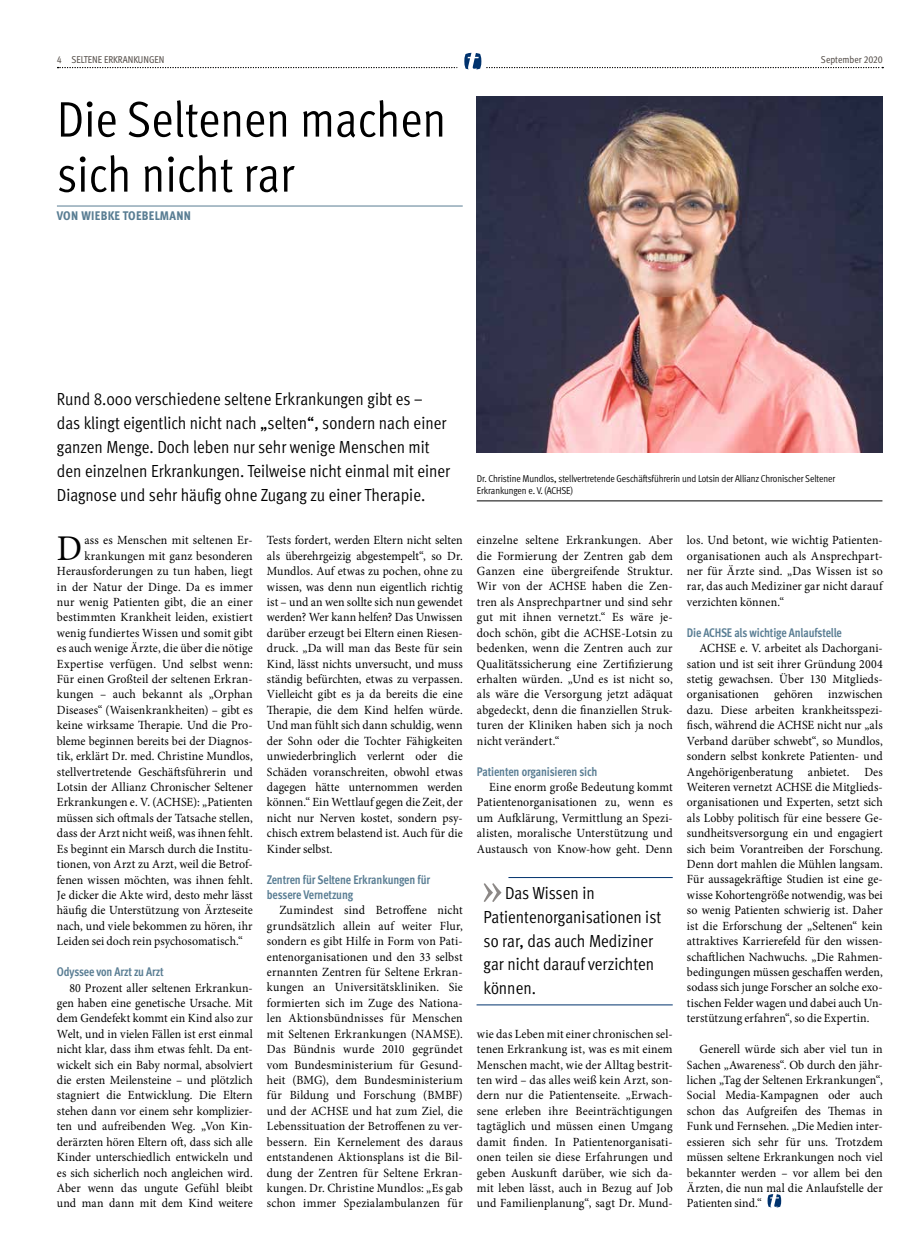
<style>
.page{position:relative;width:904px;height:1241px;background:#fff}
.page>*{position:absolute;margin:0;border:0;box-sizing:border-box;transform-origin:0 0}
.t1{font:50px/55px "Meta Cond Normal";color:#000}
.t2{font:36.25px "Minion Pro";color:#000;scale:.95 1}
.t3{font:17.5px/23.8px "Meta Cond Normal";color:#000}
.t4{font:12.5px/15.4px "Minion Pro";letter-spacing:.01em;color:#000;text-align:justify;scale:.95 1}
.t5{font:700 12.5px/15.4px "Meta Cond";letter-spacing:-.01em;color:#597d93;scale:.95 1}
.t6{font:800 12.5px "Meta Cond";letter-spacing:.025em;color:#597d93}
.t7{font:10px/12px "Meta Cond Normal";letter-spacing:-.01em;color:#000}
.t8{font:10px "Meta Cond";color:#544d48}
.s1{font-family:"Meta Cond Book Expert"}
</style>
<div class="page">
<svg style="left:58px;top:53px;width:825px;height:17px"></svg>
<hr style="left:57px;top:206px;width:406px;height:1px;background:#597d93">
<svg style="left:767px;top:1194px;width:14px;height:13px"></svg>
<img style="left:477px;top:97px;width:405px;height:355px">
<hr style="left:508px;top:877px;width:164px;height:1px;background:#00326d">
<hr style="left:476px;top:1004px;width:196px;height:1px;background:#00326d">
<svg style="left:483px;top:883px;width:18px;height:19px"></svg>
<hr style="left:477px;top:500px;width:405px;height:1px;background:#000">
<p class="t8" style="left:57px;top:55px;width:109px"><span class="s1">4</span> SELTENE ERKRANKUNGEN</p>
<p class="t8" style="left:821px;top:56px;width:63px">September <span class="s1">2020</span></p>
<h1 class="t1" style="left:57px;top:93px;width:391px">Die Seltenen machen sich nicht rar</h1>
<p class="t6" style="left:57px;top:211px;width:135px">VON WIEBKE TOEBELMANN</p>
<p class="t3" style="left:57px;top:388px;width:395px">Rund 8.000 verschiedene seltene Erkrankungen gibt es – das klingt eigentlich nicht nach „selten“, sondern nach einer ganzen Menge. Doch leben nur sehr wenige Menschen mit den einzelnen Erkrankungen. Teilweise nicht einmal mit einer Diagnose und sehr häufig ohne Zugang zu einer Therapie.</p>
<h2 class="t2" style="left:57px;top:531px;width:28px">D</h2>
<p class="t4" style="left:84px;top:533px;width:179px">ass es Menschen mit seltenen Er-</p>
<p class="t4" style="left:267px;top:533px;width:208px">Tests fordert, werden Eltern nicht selten als überehrgeizig abgestempelt“, so Dr.<br>Mundlos. Auf etwas zu pochen, ohne zu wissen, was denn nun eigentlich richtig ist – und an wen sollte sich nun gewendet werden? Wer kann helfen? Das Unwissen darüber erzeugt bei Eltern einen Riesen&shy;druck. „Da will man das Beste für sein Kind, lässt nichts unversucht, und muss ständig befürchten, etwas zu verpassen.<br>Vielleicht gibt es ja da bereits die eine Therapie, die dem Kind helfen würde.<br>Und man fühlt sich dann schuldig, wenn der Sohn oder die Tochter Fähigkeiten unwiederbringlich verlernt oder die Schäden voranschreiten, obwohl etwas dagegen hätte unternommen werden können.“ Ein Wettlauf gegen die Zeit, der nicht nur Nerven kostet, sondern psy&shy;chisch extrem belastend ist. Auch für die Kinder selbst.</p>
<p class="t5" style="left:267px;top:871px;width:173px">Zentren für Seltene Erkrankungen für bessere Vernetzung</p>
<p class="t4" style="left:267px;top:903px;width:208px;text-indent:12px">Zumindest sind Betroffene nicht grundsätzlich allein auf weiter Flur, sondern es gibt Hilfe in Form von Pati&shy;entenorganisationen und den 33 selbst ernannten Zentren für Seltene Erkran&shy;kungen an Universitätskliniken. Sie formierten sich im Zuge des Nationa&shy;len Aktionsbündnisses für Menschen mit Seltenen Erkrankungen (NAMSE).<br>Das Bündnis wurde 2010 gegründet vom Bundesministerium für Gesund&shy;heit (BMG), dem Bundesministerium für Bildung und Forschung (BMBF) und der ACHSE und hat zum Ziel, die Lebenssituation der Betroffenen zu ver&shy;bessern. Ein Kernelement des daraus entstandenen Aktionsplans ist die Bil&shy;dung der Zentren für Seltene Erkran&shy;kungen. Dr. Christine Mundlos: „Es gab schon immer Spezialambulanzen für</p>
<p class="t4" style="left:84px;top:548px;width:179px">krankungen mit ganz besonderen</p>
<p class="t4" style="left:57px;top:564px;width:208px">Herausforderungen zu tun haben, liegt</p>
<p class="t4" style="left:57px;top:579px;width:208px">in der Natur der Dinge. Da es immer</p>
<p class="t4" style="left:57px;top:595px;width:208px">nur wenig Patienten gibt, die an einer</p>
<p class="t4" style="left:57px;top:610px;width:208px">bestimmten Krankheit leiden, existiert</p>
<p class="t4" style="left:57px;top:625px;width:208px">wenig fundiertes Wissen und somit gibt</p>
<p class="t4" style="left:57px;top:641px;width:208px">es auch wenige Ärzte, die über die nötige</p>
<p class="t4" style="left:57px;top:656px;width:208px">Expertise verfügen. Und selbst wenn:</p>
<p class="t4" style="left:57px;top:672px;width:208px">Für einen Großteil der seltenen Erkran-</p>
<p class="t4" style="left:57px;top:687px;width:208px">kungen – auch bekannt als „Orphan</p>
<p class="t4" style="left:57px;top:702px;width:208px">Diseases“ (Waisenkrankheiten) – gibt es</p>
<p class="t4" style="left:57px;top:718px;width:208px">keine wirksame Therapie. Und die Pro-</p>
<p class="t4" style="left:57px;top:733px;width:208px">bleme beginnen bereits bei der Diagnos-</p>
<p class="t4" style="left:57px;top:749px;width:207px">tik, erklärt Dr. med. Christine Mundlos,</p>
<p class="t4" style="left:57px;top:764px;width:208px">stellvertretende Geschäftsführerin und</p>
<p class="t4" style="left:57px;top:779px;width:208px">Lotsin der Allianz Chronischer Seltener</p>
<p class="t4" style="left:57px;top:795px;width:208px">Erkrankungen e. V. (ACHSE): „Patienten</p>
<p class="t4" style="left:57px;top:810px;width:208px">müssen sich oftmals der Tatsache stellen,</p>
<p class="t4" style="left:57px;top:826px;width:208px">dass der Arzt nicht weiß, was ihnen fehlt.</p>
<p class="t4" style="left:57px;top:841px;width:208px">Es beginnt ein Marsch durch die Institu-</p>
<p class="t4" style="left:57px;top:857px;width:208px">tionen, von Arzt zu Arzt, weil die Betrof-</p>
<p class="t4" style="left:57px;top:872px;width:207px">fenen wissen möchten, was ihnen fehlt.</p>
<p class="t4" style="left:57px;top:887px;width:208px">Je dicker die Akte wird, desto mehr lässt</p>
<p class="t4" style="left:57px;top:903px;width:208px">häufig die Unterstützung von Ärzteseite</p>
<p class="t4" style="left:57px;top:918px;width:207px">nach, und viele bekommen zu hören, ihr</p>
<p class="t4" style="left:57px;top:934px;width:197px">Leiden sei doch rein psychosomatisch.“</p>
<p class="t5" style="left:57px;top:964px;width:114px">Odyssee von Arzt zu Arzt</p>
<p class="t4" style="left:57px;top:980px;width:208px;text-indent:12px">80 Prozent aller seltenen Erkrankun&shy;gen haben eine genetische Ursache. Mit dem Gendefekt kommt ein Kind also zur Welt, und in vielen Fällen ist erst einmal nicht klar, dass ihm etwas fehlt. Da ent&shy;wickelt sich ein Baby normal, absolviert die ersten Meilensteine – und plötzlich stagniert die Entwicklung. Die Eltern stehen dann vor einem sehr komplizier&shy;ten und aufreibenden Weg. „Von Kin&shy;derärzten hören Eltern oft, dass sich alle Kinder unterschiedlich entwickeln und es sich sicherlich noch angleichen wird.<br>Aber wenn das ungute Gefühl bleibt und man dann mit dem Kind weitere</p>
<p class="t7" style="left:477px;top:472px;width:360px">Dr. Christine Mundlos, stellvertretende Geschäftsführerin und Lotsin der Allianz Chronischer Seltener<br>Erkrankungen e. V. (ACHSE)</p>
<p class="t4" style="left:477px;top:533px;width:208px">einzelne seltene Erkrankungen. Aber die Formierung der Zentren gab dem Ganzen eine übergreifende Struktur.<br>Wir von der ACHSE haben die Zen&shy;tren als Ansprechpartner und sind sehr gut mit ihnen vernetzt.“ Es wäre je&shy;doch schön, gibt die ACHSE-Lotsin zu bedenken, wenn die Zentren auch zur Qualitätssicherung eine Zertifizierung erhalten würden. „Und es ist nicht so, als wäre die Versorgung jetzt adäquat abgedeckt, denn die finanziellen Struk&shy;turen der Kliniken haben sich ja noch nicht verändert.“</p>
<p class="t5" style="left:477px;top:763px;width:128px">Patienten organisieren sich</p>
<p class="t4" style="left:477px;top:779px;width:208px;text-indent:12px">Eine enorm große Bedeutung kommt Patientenorganisationen zu, wenn es um Aufklärung, Vermittlung an Spezi&shy;alisten, moralische Unterstützung und Austausch von Know-how geht. Denn</p>
<h3 class="t3" style="left:483px;top:881px;width:179px;text-indent:21px">Das Wissen in<br>Patienten organisationen ist so rar, das auch Mediziner gar nicht darauf verzichten können.</h3>
<p class="t4" style="left:477px;top:1026px;width:208px">wie das Leben mit einer chronischen sel&shy;tenen Erkrankung ist, was es mit einem Menschen macht, wie der Alltag bestrit&shy;ten wird – das alles weiß kein Arzt, son&shy;dern nur die Patientenseite. „Erwach&shy;sene erleben ihre Beeinträchtigungen tagtäglich und müssen einen Umgang damit finden. In Patientenorganisati&shy;onen teilen sie diese Erfahrungen und geben Auskunft darüber, wie sich da&shy;mit leben lässt, auch in Bezug auf Job und Familienplanung“, sagt Dr. Mund-</p>
<p class="t4" style="left:687px;top:533px;width:208px">los. Und betont, wie wichtig Patienten&shy;organisationen auch als Ansprechpart&shy;ner für Ärzte sind. „Das Wissen ist so rar, das auch Mediziner gar nicht darauf verzichten können.“</p>
<p class="t5" style="left:687px;top:624px;width:165px">Die ACHSE als wichtige Anlaufstelle</p>
<p class="t4" style="left:687px;top:641px;width:208px;text-indent:12px">ACHSE e. V. arbeitet als Dachorgani&shy;sation und ist seit ihrer Gründung 2004 stetig gewachsen. Über 130 Mitglieds&shy;organisationen gehören inzwischen dazu. Diese arbeiten krankheitsspezi&shy;fisch, während die ACHSE nicht nur „als Verband darüber schwebt“, so Mundlos, sondern selbst konkrete Patienten- und Angehörigenberatung anbietet. Des Weiteren vernetzt ACHSE die Mitglieds&shy;organisationen und Experten, setzt sich als Lobby politisch für eine bessere Ge&shy;sundheitsversorgung ein und engagiert sich beim Vorantreiben der Forschung.<br>Denn dort mahlen die Mühlen langsam.<br>Für aussagekräftige Studien ist eine ge&shy;wisse Kohortengröße notwendig, was bei so wenig Patienten schwierig ist. Daher ist die Erforschung der „Seltenen“ kein attraktives Karrierefeld für den wissen&shy;schaftlichen Nachwuchs. „Die Rahmen&shy;bedingungen müssen geschaffen werden, sodass sich junge Forscher an solche exo&shy;tischen Felder wagen und dabei auch Un&shy;terstützung erfahren“, so die Expertin.</p>
<p class="t4" style="left:687px;top:1041px;width:208px;text-indent:12px">Generell würde sich aber viel tun in Sachen „Awareness“. Ob durch den jähr&shy;lichen „Tag der Seltenen Erkrankungen“, Social Media-Kampagnen oder auch schon das Aufgreifen des Themas in Funk und Fernsehen. „Die Medien inter&shy;essieren sich sehr für uns. Trotzdem müssen seltene Erkrankungen noch viel bekannter werden – vor allem bei den Ärzten, die nun mal die Anlaufstelle der Patienten sind.“</p>
</div>
